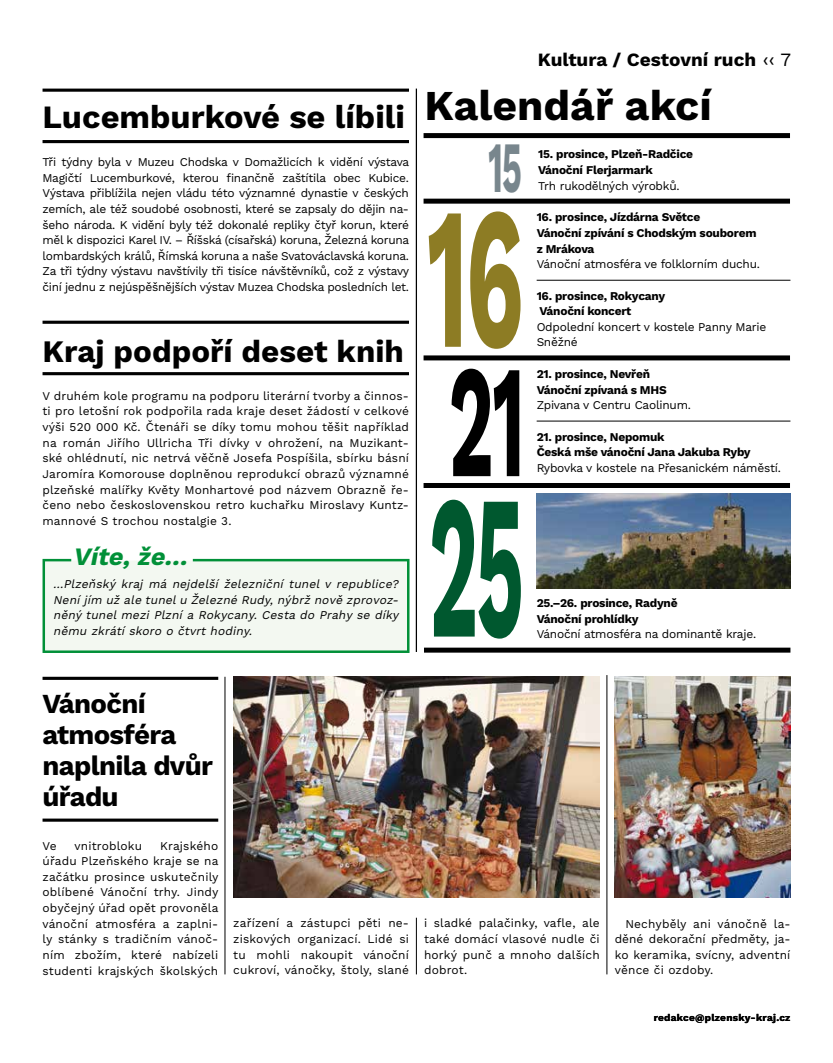
<style>
.page{position:relative;width:833px;height:1063px;background:#fff}
.page>*{position:absolute;margin:0;border:0;box-sizing:border-box;transform-origin:0 0}
.t1{font:700 204.38px "Work Sans";color:#00582f;scale:.4 1}
.t2{font:700 202px "Work Sans";color:#8d7c24;scale:.47 1}
.t3{font:700 160.5px "Work Sans";color:#000;scale:.47 1}
.t4{font:700 72.12px "Work Sans";color:#78868d;scale:.47 1}
.t5{font:700 42.5px "Work Sans";color:#000}
.t6{font:700 32.5px "Work Sans";color:#000}
.t7{font:700 31.25px "Work Sans";color:#000}
.t8{font:700 27.5px/31.2px "Work Sans";letter-spacing:-.025em;color:#000}
.t9{font:italic 700 25px "Work Sans";color:#019038}
.t10{font:700 18.75px "Work Sans";color:#000}
.t11{font:11.88px/15.6px "Work Sans";letter-spacing:-.005em;color:#000;text-align:justify}
.t12{font:700 11.88px/15.6px "Work Sans";letter-spacing:-.02em;color:#000}
.t13{font:italic 11.88px/15.6px "Work Sans";color:#000;text-align:justify}
.t14{font:11.88px "Work Sans";letter-spacing:.015em;color:#000}
.t15{font:700 10px "Work Sans";letter-spacing:.025em;color:#000}
.s1{font-weight:400}
</style>
<div class="page">
<img style="left:536px;top:493px;width:254px;height:95px">
<hr style="left:43px;top:140px;width:366px;height:3px;background:#000">
<hr style="left:43px;top:372px;width:366px;height:3px;background:#000">
<hr style="left:43px;top:89px;width:366px;height:3px;background:#000">
<hr style="left:43px;top:321px;width:366px;height:3px;background:#000">
<div style="left:423px;top:133px;width:367px;height:5px;background:#000"></div>
<div style="left:423px;top:199px;width:367px;height:5px;background:#000"></div>
<div style="left:423px;top:483px;width:367px;height:5px;background:#000"></div>
<div style="left:424px;top:648px;width:366px;height:5px;background:#000"></div>
<div style="left:423px;top:355px;width:367px;height:5px;background:#000"></div>
<hr style="left:536px;top:280px;width:254px;height:1px;background:#000">
<hr style="left:536px;top:421px;width:254px;height:1px;background:#000">
<hr style="left:416px;top:89px;width:1px;height:563px;background:#000">
<img style="left:233px;top:677px;width:366px;height:220px">
<svg style="left:42px;top:558px;width:368px;height:95px"></svg>
<hr style="left:43px;top:819px;width:175px;height:3px;background:#000">
<hr style="left:43px;top:677px;width:175px;height:3px;background:#000">
<hr style="left:225px;top:677px;width:1px;height:297px;background:#000">
<hr style="left:606px;top:675px;width:1px;height:299px;background:#000">
<hr style="left:416px;top:918px;width:1px;height:56px;background:#000">
<img style="left:614px;top:677px;width:176px;height:220px">
<h3 class="t6" style="left:43px;top:98px;width:364px">Lucemburkové se líbili</h3>
<p class="t11" style="left:43px;top:155px;width:368px">Tři týdny byla v Muzeu Chodska v Domažlicích k vidění výstava Magičtí Lucemburkové, kterou finančně zaštítila obec Kubice.<br>Výstava přiblížila nejen vládu této významné dynastie v českých zemích, ale též soudobé osobnosti, které se zapsaly do dějin na&shy;šeho národa. K vidění byly též dokonalé repliky čtyř korun, které měl k dispozici Karel IV. – Říšská (císařská) koruna, Železná koruna lombardských králů, Římská koruna a naše Svatováclavská koruna.<br>Za tři týdny výstavu navštívily tři tisíce návštěvníků, což z výstavy činí jednu z nejúspěšnějších výstav Muzea Chodska posledních let.</p>
<h3 class="t7" style="left:43px;top:333px;width:363px">Kraj podpoří deset knih</h3>
<p class="t11" style="left:43px;top:388px;width:368px">V druhém kole programu na podporu literární tvorby a činnos&shy;ti pro letošní rok podpořila rada kraje deset žádostí v celkové výši 520 000 Kč. Čtenáři se díky tomu mohou těšit například na román Jiřího Ullricha Tři dívky v ohrožení, na Muzikant&shy;ské ohlédnutí, nic netrvá věčně Josefa Pospíšila, sbírku básní Jaromíra Komorouse doplněnou reprodukcí obrazů významné plzeňské malířky Květy Monhartové pod názvem Obrazně ře&shy;čeno nebo československou retro kuchařku Miroslavy Kuntz&shy;mannové S trochou nostalgie 3.</p>
<h3 class="t9" style="left:73px;top:542px;width:122px">Víte,že…</h3>
<p class="t13" style="left:53px;top:577px;width:350px">…Plzeňský kraj má nejdelší železniční tunel v republice?<br>Není jím už ale tunelu Železné Rudy, nýbrž nově zprovoz&shy;něný tunel mezi Plzní a Rokycany. Cesta do Prahy se díky němu zkrátí skoro o čtvrt hodiny.</p>
<h3 class="t10" style="left:538px;top:48px;width:255px">Kultura / Cestovní ruch <span class="s1">‹‹ 7</span></h3>
<h3 class="t5" style="left:424px;top:81px;width:289px">Kalendář akcí</h3>
<h3 class="t4" style="left:488px;top:126px;width:74px">15</h3>
<p class="t12" style="left:538px;top:147px;width:157px">15. prosince, Plzeň-Radčice<br>Vánoční Flerjarmark</p>
<p class="t11" style="left:538px;top:178px;width:143px">Trh rukodělných výrobků.</p>
<h2 class="t2" style="left:426px;top:161px;width:210px">16</h2>
<h3 class="t3" style="left:448px;top:329px;width:164px">21</h3>
<h1 class="t1" style="left:429px;top:449px;width:239px">25</h1>
<p class="t12" style="left:536px;top:210px;width:221px">16. prosince, Jízdárna Světce<br>Vánoční zpívání s Chodským souborem z Mrákova</p>
<p class="t11" style="left:536px;top:257px;width:225px">Vánoční atmosféra ve folklorním duchu.</p>
<p class="t12" style="left:536px;top:288px;width:130px">16. prosince, Rokycany<br>Vánoční koncert</p>
<p class="t11" style="left:536px;top:319px;width:231px">Odpolední koncert v kostele Panny Marie<br>Sněžné</p>
<p class="t12" style="left:536px;top:367px;width:132px">21. prosince, Nevřeň<br>Vánoční zpívaná s MHS</p>
<p class="t11" style="left:536px;top:398px;width:156px">Zpivana v Centru Caolinum.</p>
<p class="t12" style="left:536px;top:429px;width:215px">21. prosince, Nepomuk<br>Česká mše vánoční Jana Jakuba Ryby</p>
<p class="t11" style="left:536px;top:461px;width:246px">Rybovka v kostele na Přesanickém náměstí.</p>
<p class="t12" style="left:536px;top:596px;width:142px">25.–26. prosince, Radyně<br>Vánoční prohlídky</p>
<p class="t11" style="left:536px;top:627px;width:221px">Vánoční atmosféra na dominantě kraje.</p>
<h3 class="t8" style="left:43px;top:689px;width:172px">Vánoční atmosféra naplnila dvůr úřadu</h3>
<p class="t11" style="left:43px;top:838px;width:177px;text-indent:118px">Krajského úřadu Plzeňského kraje se na začátku prosince uskutečnily oblíbené Vánoční trhy. Jindy obyčejný úřad opět provoněla vánoční atmosféra a zaplni&shy;ly stánky s tradičním vánoč&shy;ním zbožím, které nabízeli studenti krajských školských</p>
<p class="t11" style="left:43px;top:838px;width:16px">Ve</p>
<p class="t14" style="left:74px;top:838px;width:69px">vnitrobloku</p>
<p class="t11" style="left:233px;top:916px;width:177px">zařízení a zástupci pěti ne&shy;ziskových organizací. Lidé si tu mohli nakoupit vánoční cukroví, vánočky, štoly, slané</p>
<p class="t11" style="left:424px;top:916px;width:177px">i sladké palačinky, vafle, ale také domácí vlasové nudle či horký punč a mnoho dalších dobrot.</p>
<p class="t11" style="left:615px;top:916px;width:177px;text-indent:11px">Nechyběly ani vánočně la&shy;děné dekorační předměty, ja&shy;ko keramika, svícny, adventní věnce či ozdoby.</p>
<p class="t15" style="left:653px;top:1012px;width:138px">redakce@plzensky-kraj.cz</p>
</div>
